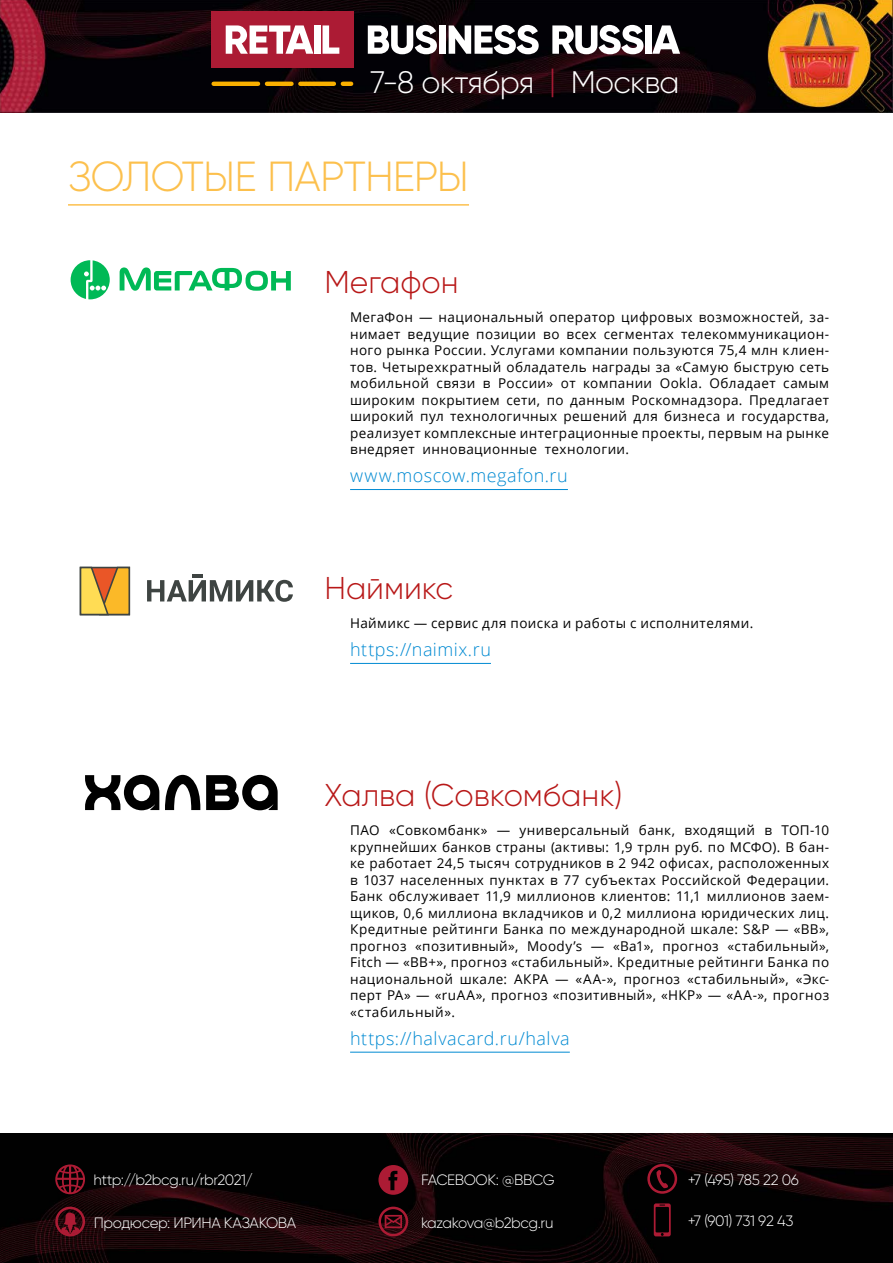
<style>
.page{position:relative;width:893px;height:1263px;background:#fff}
.page>*{position:absolute;margin:0;border:0;box-sizing:border-box;transform-origin:0 0}
.t1{font:300 42px "Gilroy";letter-spacing:-.025em;color:#fcc04d}
.t2{font:300 31.5px "Gilroy";color:#b81818}
.t3{font:300 31.05px "Gilroy";letter-spacing:-.02em;color:#fff}
.t4{font:300 18px "Open Sans";letter-spacing:.025em;color:#008ad2}
.t5{font:300 15px "Gilroy";letter-spacing:-.03em;color:#fff}
.t6{font:13.5px/16.5px "Open Sans";letter-spacing:.03em;color:#000;text-align:justify}
.s1{color:#ac1b34}
</style>
<div class="page">
<img style="left:0;top:1133px;width:893px;height:130px">
<svg style="left:647px;top:1164px;width:30px;height:30px"></svg>
<svg style="left:55px;top:1164px;width:30px;height:30px"></svg>
<svg style="left:378px;top:1206px;width:30px;height:30px"></svg>
<svg style="left:378px;top:1165px;width:30px;height:30px"></svg>
<svg style="left:55px;top:1206px;width:30px;height:30px"></svg>
<svg style="left:654px;top:1203px;width:17px;height:33px"></svg>
<img style="left:0;top:0;width:893px;height:112px">
<svg style="left:343px;top:82px;width:8px;height:4px"></svg>
<hr style="left:300px;top:82px;width:34px;height:4px;background:#f9b000">
<hr style="left:267px;top:82px;width:24px;height:4px;background:#f9b000">
<hr style="left:214px;top:82px;width:44px;height:4px;background:#f9b000">
<div style="left:211px;top:11px;width:142px;height:57px;background:#ac1b34"></div>
<svg style="left:226px;top:25px;width:87px;height:29px"></svg>
<div style="left:314px;top:25px;width:7px;height:29px;background:#fff"></div>
<svg style="left:323px;top:25px;width:16px;height:29px"></svg>
<svg style="left:368px;top:25px;width:69px;height:29px"></svg>
<div style="left:439px;top:25px;width:6px;height:29px;background:#fff"></div>
<svg style="left:449px;top:25px;width:90px;height:29px"></svg>
<svg style="left:552px;top:25px;width:91px;height:29px"></svg>
<div style="left:645px;top:25px;width:6px;height:29px;background:#fff"></div>
<svg style="left:652px;top:25px;width:28px;height:29px"></svg>
<hr style="left:350px;top:489px;width:218px;height:1px;background:#008ad2">
<hr style="left:350px;top:1052px;width:220px;height:1px;background:#008ad2">
<hr style="left:350px;top:663px;width:141px;height:1px;background:#008ad2">
<hr style="left:68px;top:204px;width:401px;height:2px;background:#fcc04d">
<svg style="left:71px;top:260px;width:39px;height:39px"></svg>
<svg style="left:120px;top:267px;width:171px;height:24px"></svg>
<svg style="left:80px;top:567px;width:51px;height:48px;background:#daa23d"></svg>
<hr style="left:192px;top:574px;width:10px;height:4px;background:#3e4442">
<svg style="left:147px;top:580px;width:146px;height:22px"></svg>
<svg style="left:85px;top:775px;width:193px;height:35px"></svg>
<h3 class="t3" style="left:370px;top:64px;width:311px">7-8 октября <span class="s1">|</span> Москва</h3>
<h1 class="t1" style="left:68px;top:151px;width:402px">ЗОЛОТЫЕ ПАРТНЕРЫ</h1>
<h2 class="t2" style="left:325px;top:263px;width:136px">Мегафон</h2>
<p class="t6" style="left:350px;top:309px;width:481px">МегаФон — национальный оператор цифровых возможностей, за&shy;нимает ведущие позиции во всех сегментах телекоммуникацион&shy;ного рынка России. Услугами компании пользуются 75,4 млн клиен&shy;тов. Четырехкратный обладатель награды за «Самую быструю сеть мобильной связи в России» от компании Ookla. Обладает самым широким покрытием сети, по данным Роскомнадзора. Предлагает широкий пул технологичных решений для бизнеса и государства, реализует комплексные интеграционные проекты, первым на рынке внедряет инновационные технологии.</p>
<h3 class="t4" style="left:350px;top:463px;width:219px">www.moscow.megafon.ru</h3>
<h2 class="t2" style="left:325px;top:569px;width:130px">Наймикс</h2>
<p class="t6" style="left:350px;top:615px;width:405px">Наймикс — сервис для поиска и работы с исполнителями.</p>
<h3 class="t4" style="left:350px;top:637px;width:142px">https://naimix.ru</h3>
<h2 class="t2" style="left:325px;top:776px;width:299px">Халва (Совкомбанк)</h2>
<p class="t6" style="left:350px;top:822px;width:481px">ПАО «Совкомбанк» — универсальный банк, входящий в ТОП-10 крупнейших банков страны (активы: 1,9 трлн руб. по МСФО). В бан&shy;ке работает 24,5 тысяч сотрудников в 2 942 офисах, расположенных в 1037 населенных пунктах в 77 субъектах Российской Федерации.<br>Банк обслуживает 11,9 миллионов клиентов: 11,1 миллионов заем&shy;щиков, 0,6 миллиона вкладчиков и 0,2 миллиона юридических лиц.<br>Кредитные рейтинги Банка по международной шкале: S&amp;P — «ВВ», прогноз «позитивный», Moody’s — «Вa1», прогноз «стабильный», Fitch — «ВB+», прогноз «стабильный». Кредитные рейтинги Банка по национальной шкале: АКРА — «AA-», прогноз «стабильный», «Экс&shy;перт РА» — «ruАA», прогноз «позитивный», «НКР» — «AA-», прогноз «стабильный».</p>
<h3 class="t4" style="left:350px;top:1026px;width:221px">https://halvacard.ru/halva</h3>
<p class="t5" style="left:94px;top:1171px;width:161px">http://b2bcg.ru/rbr2021/</p>
<p class="t5" style="left:94px;top:1213px;width:204px">Продюсер: ИРИНА КАЗАКОВА</p>
<p class="t5" style="left:421px;top:1171px;width:135px">FACEBOOK: @BBCG</p>
<p class="t5" style="left:688px;top:1170px;width:113px">+7 (495) 785 22 06</p>
<p class="t5" style="left:688px;top:1211px;width:107px">+7 (901) 731 92 43</p>
<p class="t5" style="left:421px;top:1213px;width:134px">kazakova@b2bcg.ru</p>
</div>
